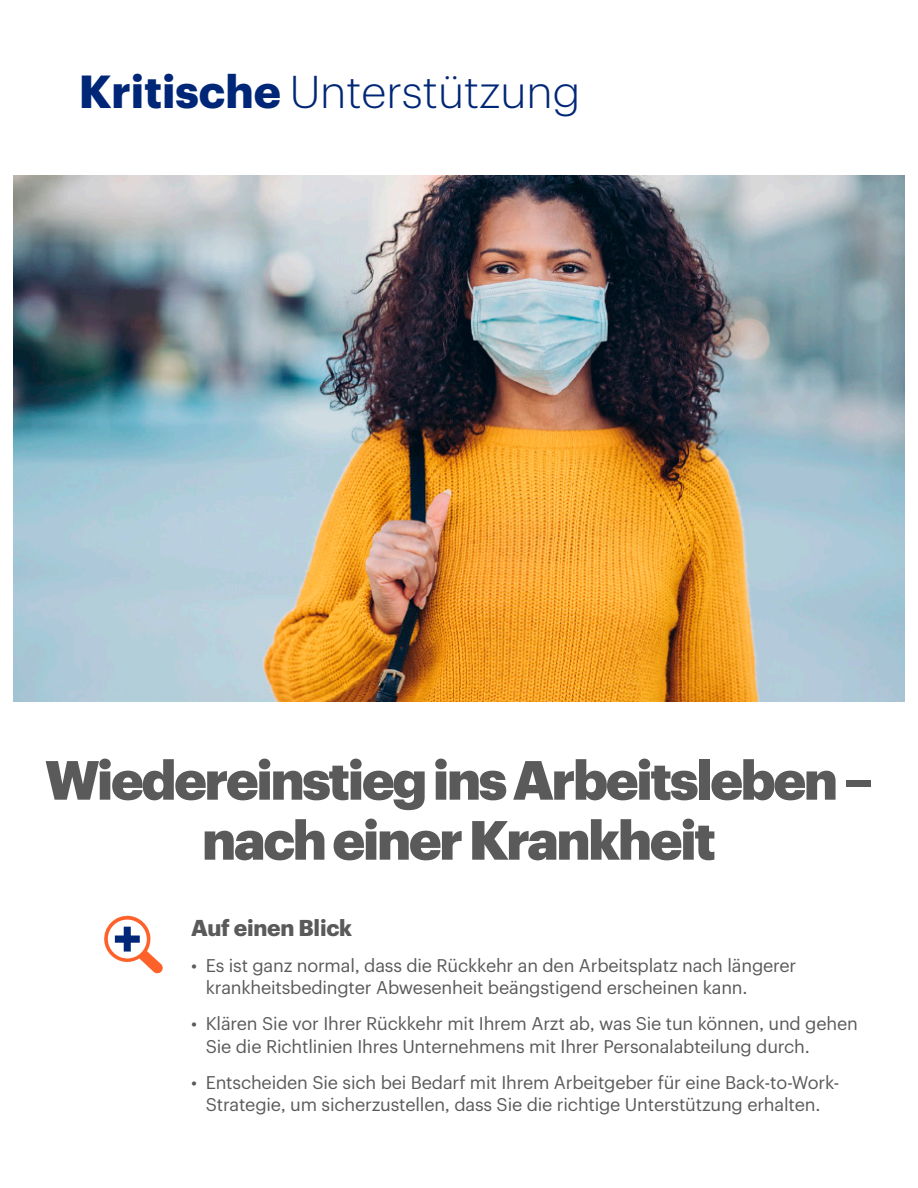
<style>
.page{position:relative;width:918px;height:1188px;background:#fff}
.page>*{position:absolute;margin:0;border:0;box-sizing:border-box;transform-origin:0 0}
.Headline{font:900 54px/60px "Graphik UHG";letter-spacing:-.04em;color:#5a5a5a;text-align:center}
.t1{font:300 45px "Graphik";color:#002677}
.Section_Subhead{font:700 22.5px "Graphik UHG";letter-spacing:-.01em;color:#5a5a5a}
.t2{font:18px/22.5px "Graphik UHG";letter-spacing:-.01em;color:#5a5a5a}
.s1{font-weight:700;font-size:45.3px}
</style>
<div class="page">
<img style="left:14px;top:176px;width:890px;height:526px">
<svg style="left:104px;top:915px;width:59px;height:59px"></svg>
<h2 class="t1" style="left:79px;top:59px;width:503px"><span class="s1">Kritische</span> Unterstützung</h2>
<p class="Headline" style="left:45px;top:745px;width:829px">Wiedereinstieg ins Arbeitsleben – nach einer Krankheit</p>
<p class="Section_Subhead" style="left:191px;top:910px;width:163px">Auf einen Blick</p>
<p class="t2" style="left:206px;top:953px;width:592px;text-indent:-15px">• Es ist ganz normal, dass die Rückkehr an den Arbeitsplatz nach längerer krankheitsbedingter Abwesenheit beängstigend erscheinen kann.</p>
<p class="t2" style="left:206px;top:1011px;width:654px;text-indent:-15px">• Klären Sie vor Ihrer Rückkehr mit Ihrem Arzt ab, was Sie tun können, und gehen<br>Sie die Richtlinien Ihres Unternehmens mit Ihrer Personalabteilung durch.</p>
<p class="t2" style="left:191px;top:1070px;width:650px;text-align:center">• Entscheiden Sie sich bei Bedarf mit Ihrem Arbeitgeber für eine Back-to-Work-<br>Strategie, um sicherzustellen, dass Sie die richtige Unterstützung erhalten.</p>
</div>
